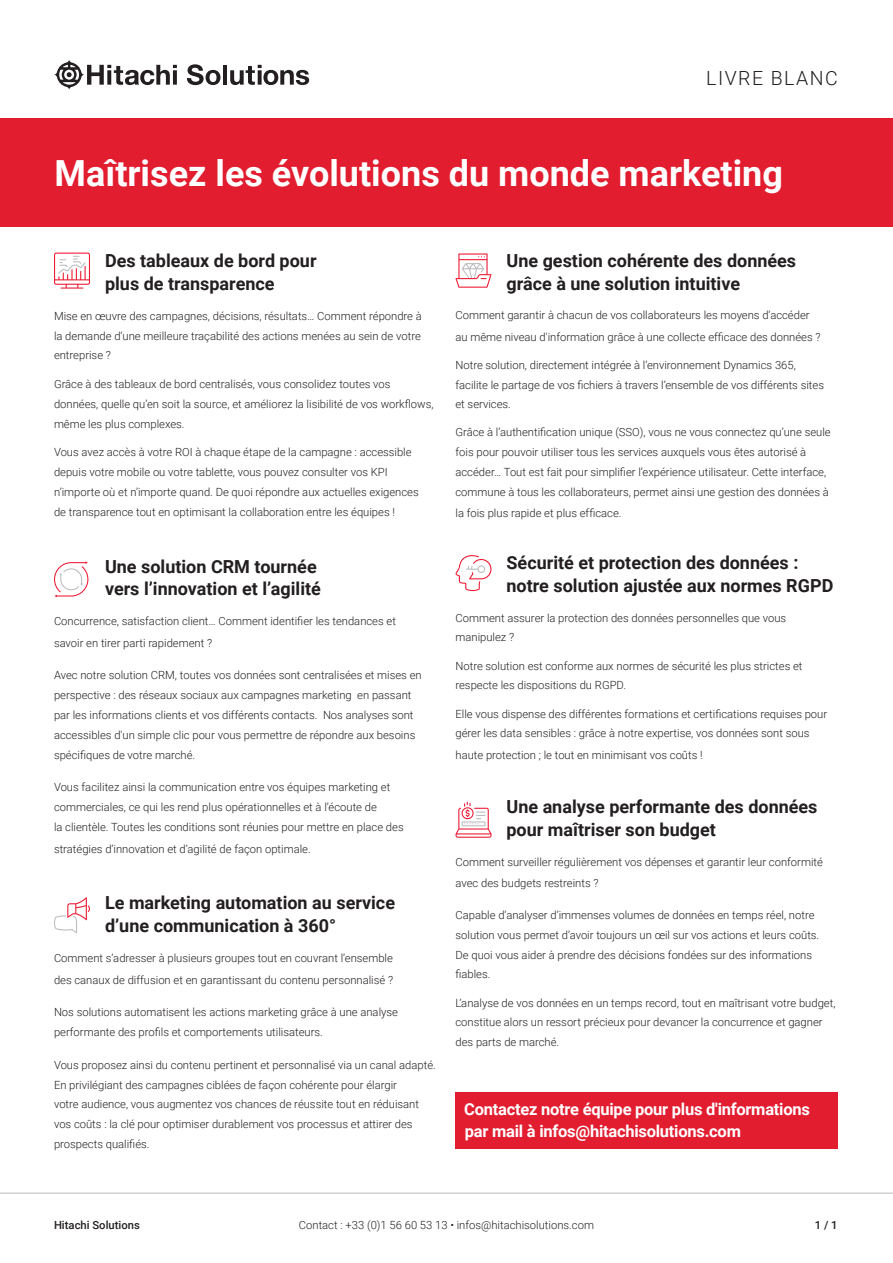
<style>
.page{position:relative;width:893px;height:1263px;background:#fff}
.page>*{position:absolute;margin:0;border:0;box-sizing:border-box;transform-origin:0 0}
.t1{font:700 36px "Roboto";color:#fff}
.t2{font:300 19.5px "Roboto";letter-spacing:.075em;color:#231f20}
.t3{font:700 18px/23px "Roboto";color:#231f20}
.t4{font:700 16.5px/22.5px "Roboto";letter-spacing:-.015em;color:#fff}
.t5{font:300 11.25px/19.8px "Roboto";color:#231f20}
.t6{font:500 11.25px "Roboto";color:#231f20}
</style>
<div class="page">
<hr style="left:0;top:1192px;width:893px;height:2px;background:#d1d2d4">
<svg style="left:187px;top:64px;width:33px;height:21px"></svg>
<hr style="left:223px;top:65px;width:4px;height:20px;background:#231f20">
<svg style="left:230px;top:65px;width:79px;height:20px"></svg>
<svg style="left:54px;top:60px;width:123px;height:30px"></svg>
<div style="left:0;top:118px;width:893px;height:108px;background:#e21d30"></div>
<div style="left:455px;top:1092px;width:383px;height:56px;background:#e21d30"></div>
<svg style="left:54px;top:561px;width:34px;height:36px"></svg>
<svg style="left:54px;top:897px;width:36px;height:36px"></svg>
<svg style="left:54px;top:253px;width:36px;height:36px"></svg>
<svg style="left:455px;top:555px;width:36px;height:36px"></svg>
<svg style="left:456px;top:802px;width:36px;height:36px"></svg>
<svg style="left:455px;top:253px;width:36px;height:35px"></svg>
<h2 class="t2" style="left:706px;top:64px;width:133px">LIVRE BLANC</h2>
<h1 class="t1" style="left:55px;top:148px;width:730px">Maîtrisez les évolutions du monde marketing</h1>
<h3 class="t3" style="left:105px;top:248px;width:213px">Des tableaux de bord pour plus de transparence</h3>
<p class="t5" style="left:54px;top:305px;width:369px;text-align:justify">Mise en œuvre des campagnes, décisions, résultats… Comment répondre à la demande d’une meilleure traçabilité des actions menées au sein de votre entreprise ?</p>
<p class="t5" style="left:54px;top:374px;width:381px">Grâce à des tableaux de bord centralisés, vous consolidez toutes vos données, quelle qu’en soit la source, et améliorez la lisibilité de vos workflows, même les plus complexes.</p>
<p class="t5" style="left:54px;top:442px;width:366px">Vous avez accès à votre ROI à chaque étape de la campagne : accessible depuis votre mobile ou votre tablette, vous pouvez consulter vos KPI n’importe où et n’importe quand. De quoi répondre aux actuelles exigences de transparence tout en optimisant la collaboration entre les équipes !</p>
<h3 class="t3" style="left:105px;top:554px;width:217px">Une solution CRM tournée vers l’innovation et l’agilité</h3>
<p class="t5" style="left:54px;top:610px;width:343px;line-height:21.3px">Concurrence, satisfaction client… Comment identifier les tendances et savoir en tirer parti rapidement ?</p>
<p class="t5" style="left:54px;top:665px;width:369px">Avec notre solution CRM, toutes vos données sont centralisées et mises en perspective : des réseaux sociaux aux campagnes marketing en passant par les informations clients et vos différents contacts. Nos analyses sont accessibles d'un simple clic pour vous permettre de répondre aux besoins spécifiques de votre marché.</p>
<p class="t5" style="left:54px;top:777px;width:351px">Vous facilitez ainsi la communication entre vos équipes marketing et commerciales, ce qui les rend plus opérationnelles et à l’écoute de<br>la clientèle. Toutes les conditions sont réunies pour mettre en place des</p>
<p class="t5" style="left:54px;top:838px;width:258px">stratégies d’innovation et d’agilité de façon optimale.</p>
<h3 class="t3" style="left:105px;top:891px;width:292px">Le marketing automation au service d’une communication à 360°</h3>
<p class="t5" style="left:54px;top:947px;width:341px;line-height:21.3px">Comment s’adresser à plusieurs groupes tout en couvrant l’ensemble des canaux de diffusion et en garantissant du contenu personnalisé ?</p>
<p class="t5" style="left:54px;top:1002px;width:346px">Nos solutions automatisent les actions marketing grâce à une analyse performante des profils et comportements utilisateurs.</p>
<p class="t5" style="left:54px;top:1054px;width:383px">Vous proposez ainsi du contenu pertinent et personnalisé via un canal adapté.<br>En privilégiant des campagnes ciblées de façon cohérente pour élargir<br>votre audience, vous augmentez vos chances de réussite tout en réduisant vos coûts : la clé pour optimiser durablement vos processus et attirer des prospects qualifiés.</p>
<h3 class="t3" style="left:506px;top:249px;width:291px">Une gestion cohérente des données grâce à une solution intuitive</h3>
<p class="t5" style="left:455px;top:304px;width:367px;line-height:21.1px">Comment garantir à chacun de vos collaborateurs les moyens d’accéder au même niveau d'information grâce à une collecte efficace des données ?</p>
<p class="t5" style="left:455px;top:355px;width:370px">Notre solution, directement intégrée à l’environnement Dynamics 365, facilite le partage de vos fichiers à travers l’ensemble de vos différents sites et services.</p>
<p class="t5" style="left:455px;top:422px;width:377px">Grâce à l’authentification unique (SSO), vous ne vous connectez qu’une seule fois pour pouvoir utiliser tous les services auxquels vous êtes autorisé à accéder… Tout est fait pour simplifier l’expérience utilisateur. Cette interface, commune à tous les collaborateurs, permet ainsi une gestion des données à</p>
<p class="t5" style="left:455px;top:502px;width:168px">la fois plus rapide et plus efficace.</p>
<h3 class="t3" style="left:506px;top:551px;width:328px">Sécurité et protection des données : notre solution ajustée aux normes RGPD</h3>
<p class="t5" style="left:455px;top:607px;width:332px">Comment assurer la protection des données personnelles que vous manipulez ?</p>
<p class="t5" style="left:455px;top:655px;width:349px">Notre solution est conforme aux normes de sécurité les plus strictes et respecte les dispositions du RGPD.</p>
<p class="t5" style="left:455px;top:703px;width:373px">Elle vous dispense des différentes formations et certifications requises pour gérer les data sensibles : grâce à notre expertise, vos données sont sous</p>
<p class="t5" style="left:455px;top:744px;width:249px">haute protection ; le tout en minimisant vos coûts !</p>
<h3 class="t3" style="left:506px;top:795px;width:313px">Une analyse performante des données pour maîtriser son budget</h3>
<p class="t5" style="left:455px;top:850px;width:369px;line-height:21.1px">Comment surveiller régulièrement vos dépenses et garantir leur conformité avec des budgets restreints ?</p>
<p class="t5" style="left:455px;top:905px;width:365px">Capable d’analyser d’immenses volumes de données en temps réel, notre solution vous permet d’avoir toujours un œil sur vos actions et leurs coûts.<br>De quoi vous aider à prendre des décisions fondées sur des informations fiables.</p>
<p class="t5" style="left:455px;top:992px;width:381px">L’analyse de vos données en un temps record, tout en maîtrisant votre budget, constitue alors un ressort précieux pour devancer la concurrence et gagner des parts de marché.</p>
<h3 class="t4" style="left:464px;top:1097px;width:347px">Contactez notre équipe pour plus d'informations par mail à infos@hitachisolutions.com</h3>
<p class="t6" style="left:54px;top:1217px;width:87px">Hitachi Solutions</p>
<p class="t5" style="left:299px;top:1214px;width:297px">Contact : +33 (0)1 56 60 53 13 • infos@hitachisolutions.com</p>
<p class="t6" style="left:815px;top:1217px;width:24px">1 / 1</p>
</div>
